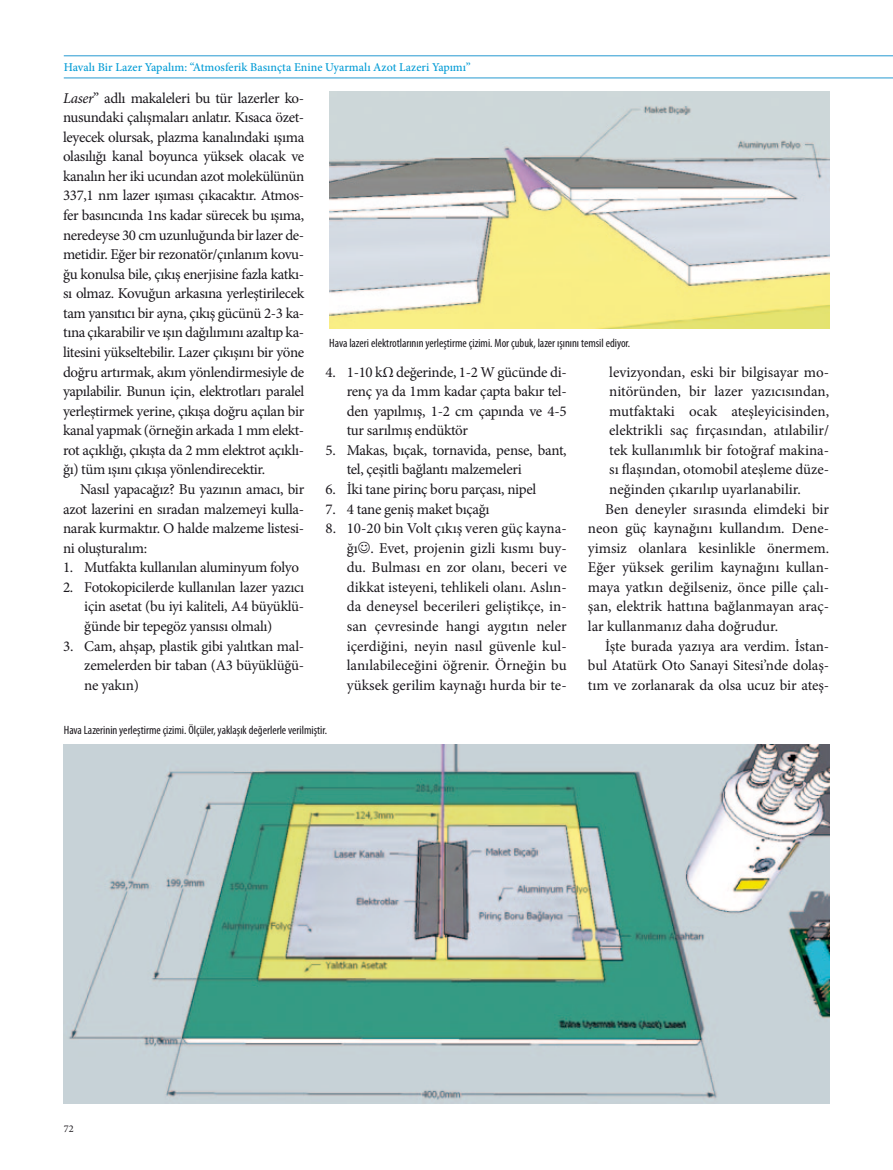
<style>
.page{position:relative;width:893px;height:1170px;background:#fff}
.page>*{position:absolute;margin:0;border:0;box-sizing:border-box;transform-origin:0 0}
.t1{font:15px/19.5px "Minion Pro";letter-spacing:-.01em;color:#1a171c;text-align:justify}
.t2{font:condensed 12px "Myriad Pro";color:#1a171c}
.t3{font:500 12px "Minion Pro";color:#009bd5}
.t4{font:10.35px "Minion Pro";color:#1a171c}
.s1{font-style:italic}
</style>
<div class="page">
<hr style="left:64px;top:78px;width:829px;height:1px;background:#2699d1">
<hr style="left:64px;top:56px;width:829px;height:1px;background:#2699d1">
<img style="left:329px;top:91px;width:500px;height:238px">
<img style="left:63px;top:744px;width:767px;height:359px">
<p class="t3" style="left:64px;top:59px;width:408px">Havalı Bir Lazer Yapalım: “Atmosferik Basınçta Enine Uyarmalı Azot Lazeri Yapımı”</p>
<p class="t1" style="left:63px;top:88px;width:243px"><span class="s1">Laser</span>” adlı makaleleri bu tür lazerler ko&shy;nusundaki çalışmaları anlatır. Kısaca özet&shy;leyecek olursak, plazma kanalındaki ışıma olasılığı kanal boyunca yüksek olacak ve kanalın her iki ucundan azot molekülünün 337,1 nm lazer ışıması çıkacaktır. Atmos&shy;fer basıncında 1ns kadar sürecek bu ışıma, neredeyse 30 cm uzunluğunda bir lazer de&shy;metidir. Eğer bir rezonatör/çınlanım kovu&shy;ğu konulsa bile, çıkış enerjisine fazla katkı&shy;sı olmaz. Kovuğun arkasına yerleştirilecek tam yansıtıcı bir ayna, çıkış gücünü 2-3 ka&shy;tına çıkarabilir ve ışın dağılımını azaltıp ka&shy;litesini yükseltebilir. Lazer çıkışını bir yöne doğru artırmak, akım yönlendirmesiyle de yapılabilir. Bunun için, elektrotları paralel yerleştirmek yerine, çıkışa doğru açılan bir kanal yapmak (örneğin arkada 1 mm elekt&shy;rot açıklığı, çıkışta da 2 mm elektrot açıklı&shy;ğı) tüm ışını çıkışa yönlendirecektir.</p>
<p class="t1" style="left:63px;top:479px;width:243px;text-indent:17px">Nasıl yapacağız? Bu yazının amacı, bir azot lazerini en sıradan malzemeyi kulla&shy;narak kurmaktır. O halde malzeme listesi&shy;ni oluşturalım:</p>
<p class="t1" style="left:63px;top:557px;width:237px">1. Mutfakta kullanılan aluminyum folyo</p>
<p class="t1" style="left:84px;top:577px;width:221px;text-indent:-21px">2. Fotokopicilerde kullanılan lazer yazıcı için asetat (bu iyi kaliteli, A4 büyüklü&shy;ğünde bir tepegöz yansısı olmalı)</p>
<p class="t1" style="left:84px;top:636px;width:221px;text-indent:-21px">3. Cam, ahşap, plastik gibi yalıtkan mal&shy;zemelerden bir taban (A3 büyüklüğü&shy;ne yakın)</p>
<p class="t2" style="left:329px;top:335px;width:303px">Hava lazeri elektrotlarının yerleştirme çizimi. Mor çubuk, lazer ışınını temsil ediyor.</p>
<p class="t1" style="left:347px;top:362px;width:221px;text-indent:-21px">4. 1-10 kΩ değerinde, 1-2 W gücünde di&shy;renç ya da 1mm kadar çapta bakır tel&shy;den yapılmış, 1-2 cm çapında ve 4-5 tur sarılmış endüktör</p>
<p class="t1" style="left:347px;top:440px;width:221px;text-indent:-21px">5. Makas, bıçak, tornavida, pense, bant, tel, çeşitli bağlantı malzemeleri</p>
<p class="t1" style="left:325px;top:479px;width:212px">6. İki tane pirinç boru parçası, nipel</p>
<p class="t1" style="left:325px;top:499px;width:166px">7. 4 tane geniş maket bıçağı</p>
<p class="t1" style="left:347px;top:518px;width:221px;text-indent:-21px">8. 10-20 bin Volt çıkış veren güç kayna&shy;ğı . Evet, projenin gizli kısmı buy&shy;du. Bulması en zor olanı, beceri ve dikkat isteyeni, tehlikeli olanı. Aslın&shy;da deneysel becerileri geliştikçe, in&shy;san çevresinde hangi aygıtın neler içerdiğini, neyin nasıl güvenle kul&shy;lanılabileceğini öğrenir. Örneğin bu yüksek gerilim kaynağı hurda bir te-</p>
<p class="t1" style="left:609px;top:362px;width:221px">levizyondan, eski bir bilgisayar mo-</p>
<p class="t1" style="left:609px;top:381px;width:221px">nitöründen, bir lazer yazıcısından,</p>
<p class="t1" style="left:609px;top:401px;width:221px">mutfaktaki ocak ateşleyicisinden,</p>
<p class="t1" style="left:609px;top:421px;width:221px">elektrikli saç fırçasından, atılabilir/</p>
<p class="t1" style="left:609px;top:440px;width:221px">tek kullanımlık bir fotoğraf makina-</p>
<p class="t1" style="left:609px;top:460px;width:221px">sı flaşından, otomobil ateşleme düze-</p>
<p class="t1" style="left:609px;top:479px;width:193px">neğinden çıkarılıp uyarlanabilir.</p>
<p class="t1" style="left:605px;top:499px;width:226px">Ben deneyler sırasında elimdeki bir</p>
<p class="t1" style="left:588px;top:518px;width:243px">neon güç kaynağını kullandım. Dene-</p>
<p class="t1" style="left:588px;top:538px;width:243px">yimsiz olanlara kesinlikle önermem.</p>
<p class="t1" style="left:588px;top:557px;width:243px">Eğer yüksek gerilim kaynağını kullan-</p>
<p class="t1" style="left:588px;top:577px;width:243px">maya yatkın değilseniz, önce pille çalı-</p>
<p class="t1" style="left:588px;top:597px;width:243px">şan, elektrik hattına bağlanmayan araç-</p>
<p class="t1" style="left:588px;top:616px;width:192px">lar kullanmanız daha doğrudur.</p>
<p class="t1" style="left:605px;top:636px;width:226px">İşte burada yazıya ara verdim. İstan-</p>
<p class="t1" style="left:588px;top:655px;width:243px">bul Atatürk Oto Sanayi Sitesi’nde dolaş-</p>
<p class="t1" style="left:588px;top:675px;width:243px">tım ve zorlanarak da olsa ucuz bir ateş-</p>
<p class="t2" style="left:64px;top:723px;width:265px">Hava Lazerinin yerleştirme çizimi. Ölçüler, yaklaşık değerlerle verilmiştir.</p>
<p class="t4" style="left:64px;top:1121px;width:11px">72</p>
</div>
